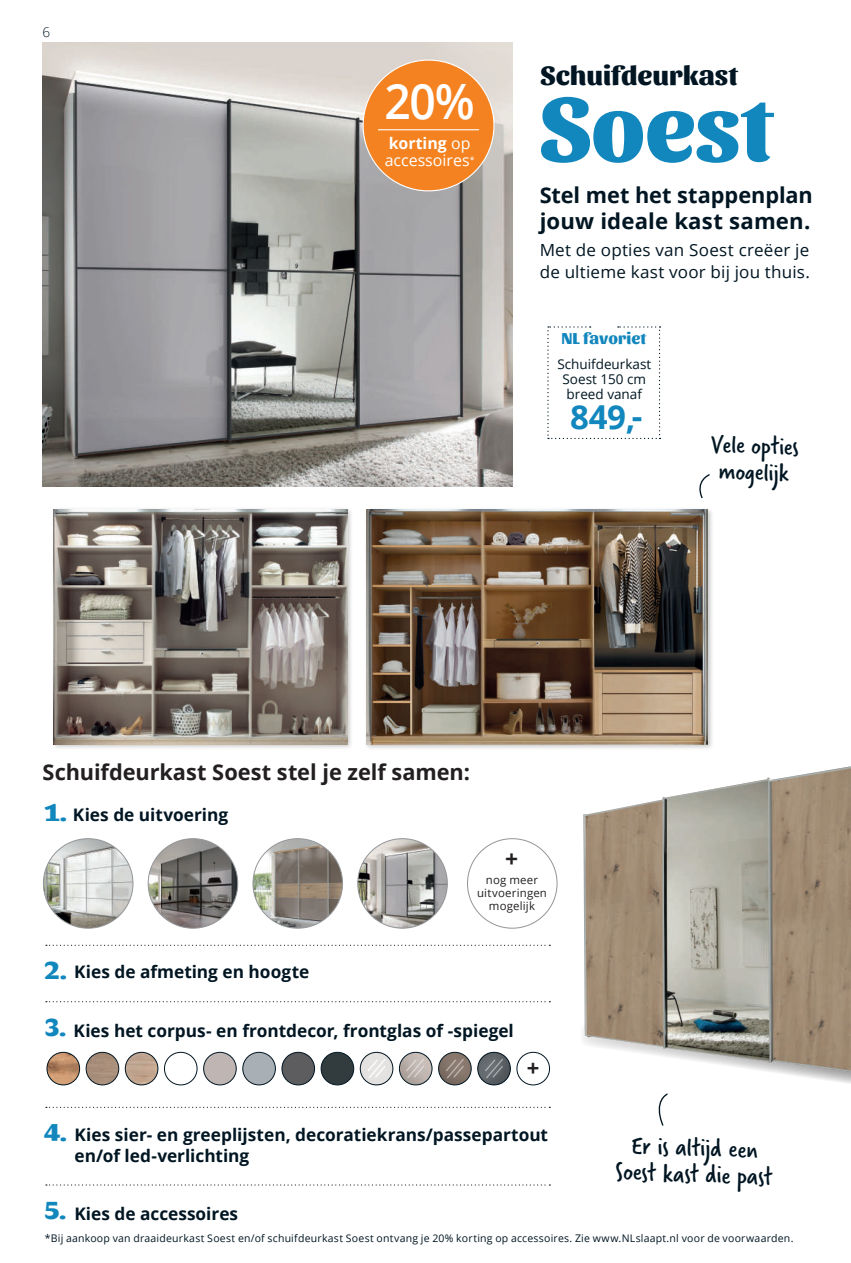
<style>
.page{position:relative;width:851px;height:1263px;background:#fff}
.page>*{position:absolute;margin:0;border:0;box-sizing:border-box;transform-origin:0 0}
.t1{font:800 94.05px "Sansita";letter-spacing:-.01em;color:#1287bd}
.t2{font:600 48.75px "Open Sans";color:#fff;scale:.95 1}
.t3{font:700 33px "Open Sans";color:#1287bd}
.t4{font:800 27.45px "Sansita";color:#011622}
.t5{font:27px/26.5px "Verveine";color:#011622;text-align:center}
.t6{font:26.55px/26.5px "Verveine";color:#011622;text-align:center}
.t7{font:800 25.5px "Sansita";color:#1287bd}
.t8{font:700 22.8px "Open Sans";color:#231f20}
.t9{font:700 22.05px "Open Sans";color:#231f20}
.t10{font:700 21.75px/26.7px "Open Sans";letter-spacing:.005em;color:#011622}
.t11{font:700 21.75px "Open Sans";color:#231f20}
.t12{font:700 17.25px/20.5px "Open Sans";color:#011622}
.t13{font:16.65px/21.8px "Open Sans";letter-spacing:.01em;color:#011622}
.t14{font:800 16.5px "Sansita";letter-spacing:.01em;color:#1287bd}
.t15{font:15.9px/16.8px "Open Sans";color:#fff}
.t16{font:13.5px/15px "Open Sans";color:#011622;text-align:center}
.t17{font:300 13.5px "Open Sans";color:#011622}
.t18{font:11.4px/13.4px "Open Sans";letter-spacing:.02em;color:#231f20;text-align:center}
.t19{font:10.5px "Open Sans";letter-spacing:.02em;color:#011622}
.s1{font-weight:700}
.s2{color:#231f20}
</style>
<div class="page">
<img style="left:43px;top:43px;width:469px;height:444px">
<div style="left:364px;top:507px;width:350px;height:244px;background:#231f20;opacity:.25"></div>
<img style="left:367px;top:509px;width:340px;height:235px">
<div style="left:51px;top:506px;width:302px;height:244px;background:#231f20;opacity:.25"></div>
<img style="left:54px;top:509px;width:293px;height:235px">
<svg style="left:46px;top:945px;width:504px;height:1px"></svg>
<svg style="left:46px;top:1001px;width:504px;height:1px"></svg>
<svg style="left:46px;top:1107px;width:504px;height:1px"></svg>
<svg style="left:46px;top:1184px;width:504px;height:1px"></svg>
<img style="left:148px;top:839px;width:90px;height:89px;border-radius:45px">
<img style="left:43px;top:839px;width:90px;height:89px;border-radius:45px">
<img style="left:253px;top:839px;width:89px;height:89px;border-radius:44px">
<img style="left:358px;top:839px;width:89px;height:89px;border-radius:45px">
<img style="left:86px;top:1052px;width:33px;height:33px;border-radius:16px">
<div style="left:86px;top:1052px;width:33px;height:33px;border:1px solid #011622;border-radius:50%"></div>
<div style="left:243px;top:1052px;width:32px;height:33px;background:#a8afb5;border-radius:50%"></div>
<div style="left:242px;top:1052px;width:34px;height:33px;border:1px solid #011622;border-radius:50%"></div>
<img style="left:47px;top:1052px;width:33px;height:33px;border-radius:16px">
<div style="left:47px;top:1052px;width:33px;height:33px;border:1px solid #011622;border-radius:50%"></div>
<img style="left:125px;top:1052px;width:33px;height:33px;border-radius:16px">
<div style="left:125px;top:1052px;width:33px;height:33px;border:1px solid #011622;border-radius:50%"></div>
<div style="left:164px;top:1052px;width:33px;height:33px;border:1px solid #011622;border-radius:50%"></div>
<img style="left:282px;top:1052px;width:32px;height:33px;border-radius:16px">
<div style="left:281px;top:1052px;width:34px;height:33px;border:1px solid #011622;border-radius:50%"></div>
<div style="left:321px;top:1052px;width:32px;height:33px;background:#323c3f;border-radius:50%"></div>
<div style="left:321px;top:1052px;width:33px;height:33px;border:1px solid #011622;border-radius:50%"></div>
<div style="left:203px;top:1052px;width:33px;height:33px;background:#bfb6b4;border-radius:50%"></div>
<div style="left:203px;top:1052px;width:33px;height:33px;border:1px solid #011622;border-radius:50%"></div>
<svg style="left:359px;top:1051px;width:152px;height:35px"></svg>
<div style="left:516px;top:1052px;width:33px;height:33px;border:1px solid #011622;border-radius:50%"></div>
<svg style="left:699px;top:474px;width:11px;height:25px"></svg>
<img style="left:583px;top:766px;width:267px;height:259px">
<div style="left:363px;top:60px;width:131px;height:131px;background:#f58220;border-radius:50%"></div>
<hr style="left:378px;top:129px;width:101px;height:1px;background:#fff">
<svg style="left:547px;top:326px;width:113px;height:113px"></svg>
<svg style="left:582px;top:1025px;width:268px;height:101px"></svg>
<p class="t17" style="left:43px;top:23px;width:9px">6</p>
<h2 class="t2" style="left:384px;top:68px;width:96px">20%</h2>
<p class="t15" style="left:384px;top:134px;width:91px"><span class="s1">korting</span> op accessoires<sup>*</sup></p>
<h3 class="t4" style="left:540px;top:59px;width:198px">Schuifdeurkast</h3>
<h1 class="t1" style="left:539px;top:72px;width:234px">Soest</h1>
<p class="t10" style="left:539px;top:181px;width:274px">Stel met het stappenplan jouw ideale kast samen.</p>
<p class="t13" style="left:539px;top:239px;width:272px">Met de opties van Soest creëer je de ultieme kast voor bij jou thuis.</p>
<p class="t14" style="left:561px;top:329px;width:86px">NL favoriet</p>
<p class="t16" style="left:557px;top:356px;width:95px">Schuifdeurkast<br>Soest 150 cm breed vanaf</p>
<h3 class="t3" style="left:570px;top:394px;width:74px">849,-</h3>
<h3 class="t6" style="left:711px;top:431px;width:90px;rotate:2deg">Vele opties mogelijk</h3>
<p class="t11" style="left:43px;top:756px;width:429px">Schuifdeurkast Soest stel je zelf samen:</p>
<h3 class="t7" style="left:44px;top:797px;width:24px">1.</h3>
<p class="t12" style="left:54px;top:804px;width:175px"><span class="s2">1.</span> Kies de uitvoering</p>
<h3 class="t8" style="left:505px;top:843px;width:15px">+</h3>
<p class="t18" style="left:477px;top:873px;width:71px">nog meer uitvoeringen mogelijk</p>
<h3 class="t7" style="left:44px;top:955px;width:24px">2.</h3>
<h3 class="t7" style="left:44px;top:1012px;width:23px">3.</h3>
<p class="t12" style="left:54px;top:961px;width:257px"><span class="s2">2.</span> Kies de afmeting en hoogte</p>
<p class="t12" style="left:54px;top:1019px;width:461px"><span class="s2">3.</span> Kies het corpus- en frontdecor, frontglas of -spiegel</p>
<p class="t9" style="left:526px;top:1053px;width:14px">+</p>
<h3 class="t7" style="left:44px;top:1117px;width:24px">4.</h3>
<p class="t12" style="left:74px;top:1124px;width:475px;text-indent:-20px"><span class="s2">4.</span> Kies sier- en greeplijsten, decoratiekrans/passepartout en/of led-verlichting</p>
<h3 class="t7" style="left:44px;top:1195px;width:23px">5.</h3>
<p class="t12" style="left:54px;top:1202px;width:185px"><span class="s2">5.</span> Kies de accessoires</p>
<h3 class="t5" style="left:616px;top:1132px;width:159px;rotate:2deg">Er is altijd een<br>Soest kast die past</h3>
<p class="t19" style="left:45px;top:1231px;width:750px">*Bij aankoop van draaideurkast Soest en/of schuifdeurkast Soest ontvang je 20% korting op accessoires. Zie www.NLslaapt.nl voor de voorwaarden.</p>
</div>
